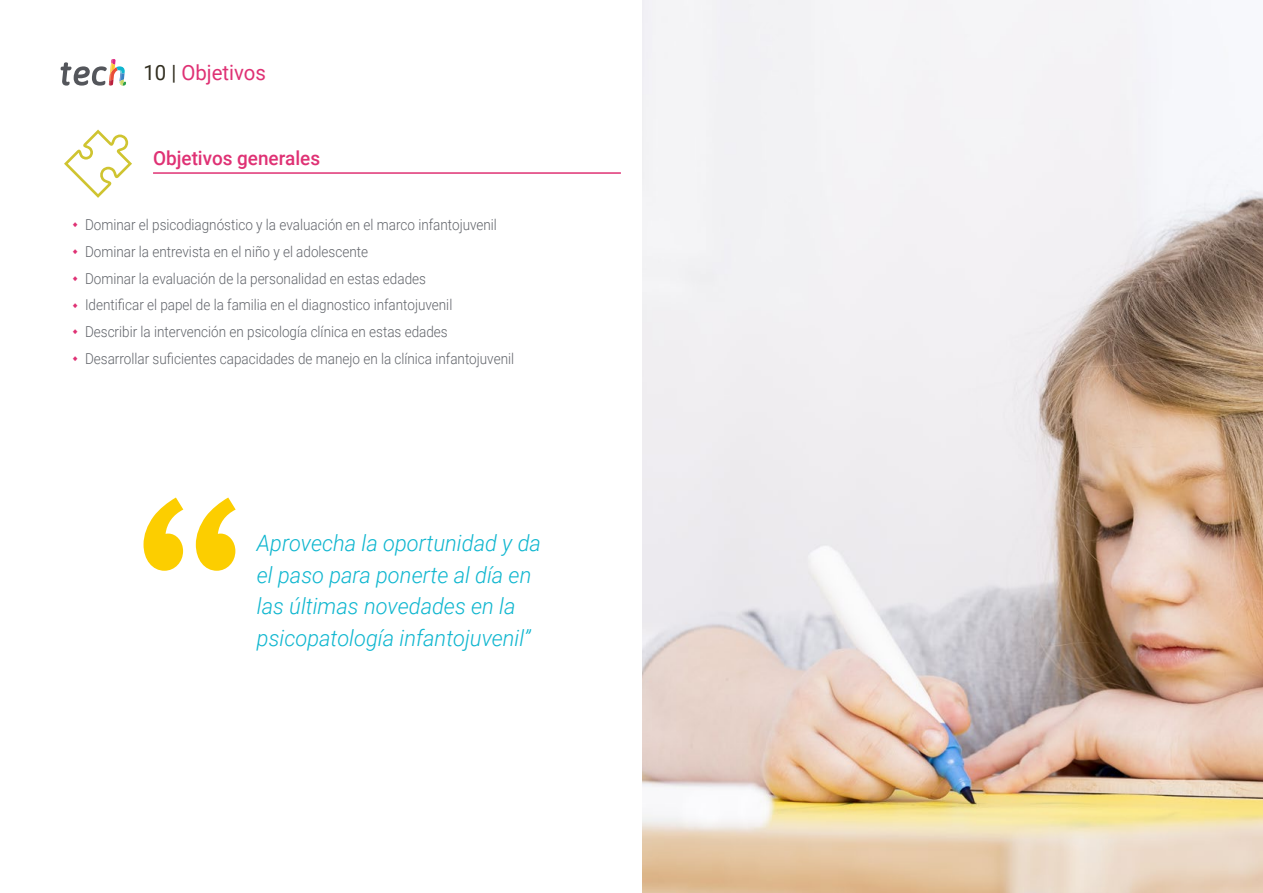
<style>
.page{position:relative;width:1263px;height:893px;background:#fff}
.page>*{position:absolute;margin:0;border:0;box-sizing:border-box;transform-origin:0 0}
.t1{font:italic 300 22.5px/31.5px "Roboto";color:#0fb6cf}
.t2{font:21px "Roboto";color:#df3174}
.t3{font:500 19.5px "Roboto";color:#df3174}
.t4{font:300 15px/26.7px "Roboto";color:#61646a;scale:.9 1}
.s1{color:#312e20}
</style>
<div class="page">
<img style="left:642px;top:0;width:621px;height:893px">
<hr style="left:153px;top:173px;width:468px;height:1px;background:#df3174">
<svg style="left:64px;top:130px;width:68px;height:68px"></svg>
<svg style="left:144px;top:497px;width:92px;height:74px"></svg>
<svg style="left:61px;top:59px;width:65px;height:27px"></svg>
<h2 class="t2" style="left:144px;top:57px;width:124px"><span class="s1">10 |</span> Objetivos</h2>
<h3 class="t3" style="left:153px;top:144px;width:169px">Objetivos generales</h3>
<p class="t4" style="left:85px;top:211px;width:478px">Dominar el psicodiagnóstico y la evaluación en el marco infantojuvenil Dominar la entrevista en el niño y el adolescente<br>Dominar la evaluación de la personalidad en estas edades<br>Identificar el papel de la familia en el diagnostico infantojuvenil<br>Describir la intervención en psicología clínica en estas edades Desarrollar suficientes capacidades de manejo en la clínica infantojuvenil</p>
<h1 class="t1" style="left:257px;top:526px;width:286px">Aprovecha la oportunidad y da el paso para ponerte al día en las últimas novedades en la psicopatología infantojuvenil”</h1>
</div>
